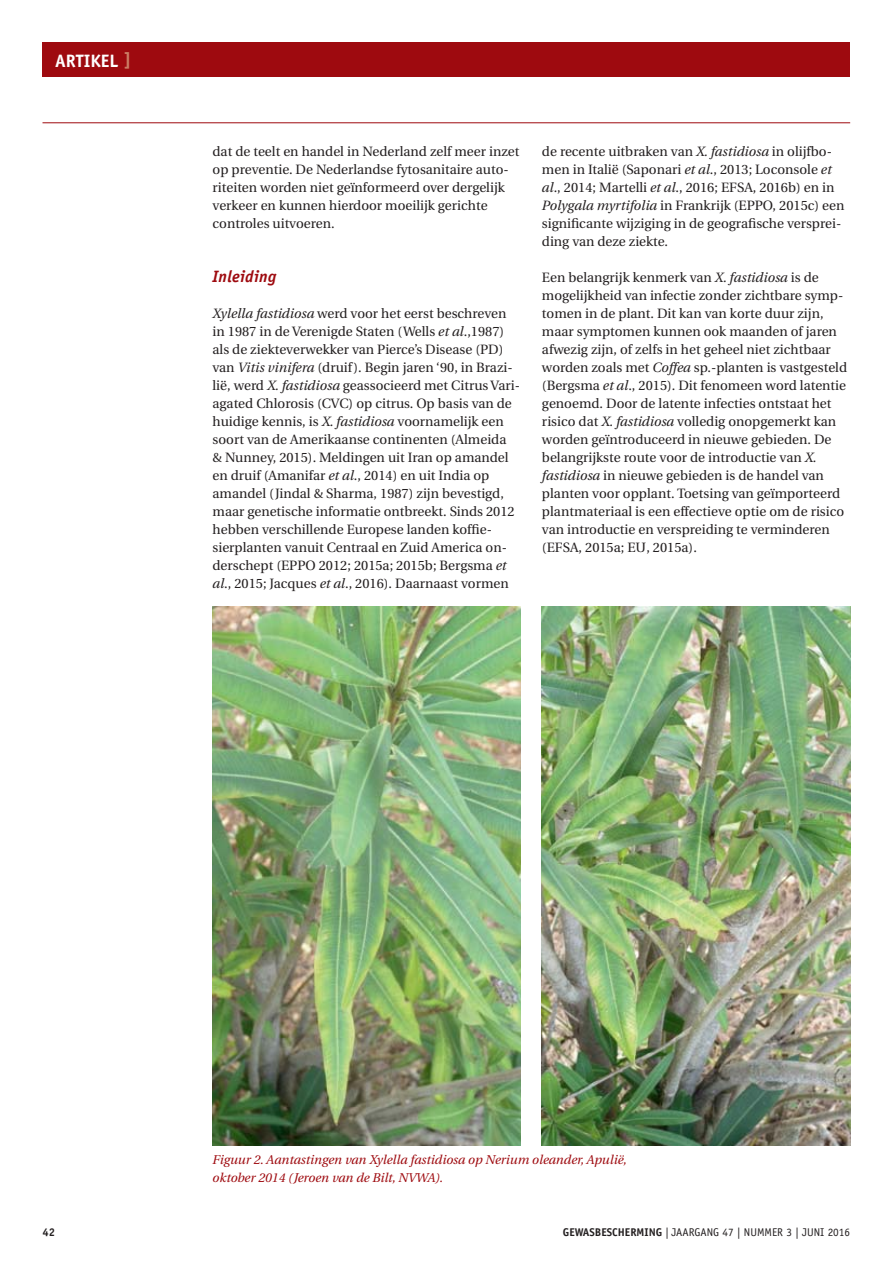
<style>
.page{position:relative;width:893px;height:1263px;background:#fff}
.page>*{position:absolute;margin:0;border:0;box-sizing:border-box;transform-origin:0 0}
.t1{font:700 18px "Officina Sans";color:#fff}
.t2{font:italic 700 16.5px "Officina Sans";letter-spacing:.015em;color:#9e0a0f}
.t3{font:13.5px/18px "Utopia";color:#231f20}
.t4{font:italic 12.75px/18px "Utopia";color:#9e0a0f}
.t5{font:11.25px "Officina Sans";color:#231f20}
.t6{font:700 11.25px "Officina Sans";color:#231f20}
.s1{color:#cb7c64}
.s2{font-style:italic}
.s3{font-weight:700}
</style>
<div class="page">
<div style="left:43px;top:43px;width:807px;height:34px;background:#9e0a0f"></div>
<hr style="left:43px;top:122px;width:807px;height:1px;background:#9e0a0f">
<img style="left:542px;top:606px;width:308px;height:540px">
<img style="left:213px;top:606px;width:308px;height:540px">
<h1 class="t1" style="left:55px;top:54px;width:78px">ARTIKEL <span class="s1">]</span></h1>
<p class="t3" style="left:213px;top:144px;width:308px">dat de teelt en handel in Nederland zelf meer inzet op preventie. De Nederlandse fytosanitaire auto&shy;riteiten worden niet geïnformeerd over dergelijk verkeer en kunnen hierdoor moeilijk gerichte controles uitvoeren.</p>
<p class="t2" style="left:213px;top:270px;width:65px">Inleiding</p>
<p class="t3" style="left:213px;top:306px;width:309px"><span class="s2">Xylella fastidiosa</span> werd voor het eerst beschreven in 1987 in de Verenigde Staten (Wells <span class="s2">et al</span>.,1987) als de ziekteverwekker van Pierce’s Disease (PD) van <span class="s2">Vitis vinifera</span> (druif). Begin jaren ‘90, in Brazi&shy;lië, werd <span class="s2">X. fastidiosa</span> geassocieerd met Citrus Vari&shy;agated Chlorosis (CVC) op citrus. Op basis van de huidige kennis, is <span class="s2">X. fastidiosa</span> voornamelijk een soort van de Amerikaanse continenten (Almeida<br>&amp; Nunney, 2015). Meldingen uit Iran op amandel en druif (Amanifar <span class="s2">et al</span>., 2014) en uit India op amandel (Jindal &amp; Sharma, 1987) zijn bevestigd, maar genetische informatie ontbreekt. Sinds 2012 hebben verschillende Europese landen koffie&shy;sierplanten vanuit Centraal en Zuid America on&shy;derschept (EPPO 2012; 2015a; 2015b; Bergsma <span class="s2">et al</span>., 2015; Jacques <span class="s2">et al</span>., 2016). Daarnaast vormen</p>
<p class="t3" style="left:542px;top:144px;width:304px">de recente uitbraken van <span class="s2">X. fastidiosa</span> in olijfbo&shy;men in Italië (Saponari <span class="s2">et al</span>., 2013; Loconsole <span class="s2">et al</span>., 2014; Martelli <span class="s2">et al</span>., 2016; EFSA, 2016b) en in <span class="s2">Polygala myrtifolia</span> in Frankrijk (EPPO, 2015c) een significante wijziging in de geografische versprei&shy;ding van deze ziekte.</p>
<p class="t3" style="left:542px;top:270px;width:307px">Een belangrijk kenmerk van <span class="s2">X. fastidiosa</span> is de mogelijkheid van infectie zonder zichtbare symp&shy;tomen in de plant. Dit kan van korte duur zijn, maar symptomen kunnen ook maanden of jaren afwezig zijn, of zelfs in het geheel niet zichtbaar worden zoals met <span class="s2">Coffea</span> sp.-planten is vastgesteld (Bergsma <span class="s2">et al</span>., 2015). Dit fenomeen word latentie genoemd. Door de latente infecties ontstaat het risico dat <span class="s2">X. fastidiosa</span> volledig onopgemerkt kan worden geïntroduceerd in nieuwe gebieden. De belangrijkste route voor de introductie van <span class="s2">X. fastidiosa</span> in nieuwe gebieden is de handel van planten voor opplant. Toetsing van geïmporteerd plantmateriaal is een effectieve optie om de risico van introductie en verspreiding te verminderen (EFSA, 2015a; EU, 2015a).</p>
<p class="t4" style="left:213px;top:1152px;width:416px">Figuur 2. Aantastingen van Xylella fastidiosa op Nerium oleander, Apulië, oktober 2014 (Jeroen van de Bilt, NVWA).</p>
<p class="t6" style="left:43px;top:1228px;width:14px">42</p>
<p class="t5" style="left:563px;top:1228px;width:289px"><span class="s3">GEWASBESCHERMING</span> | JAARGANG 47 | NUMMER 3 | JUNI 2016</p>
</div>
